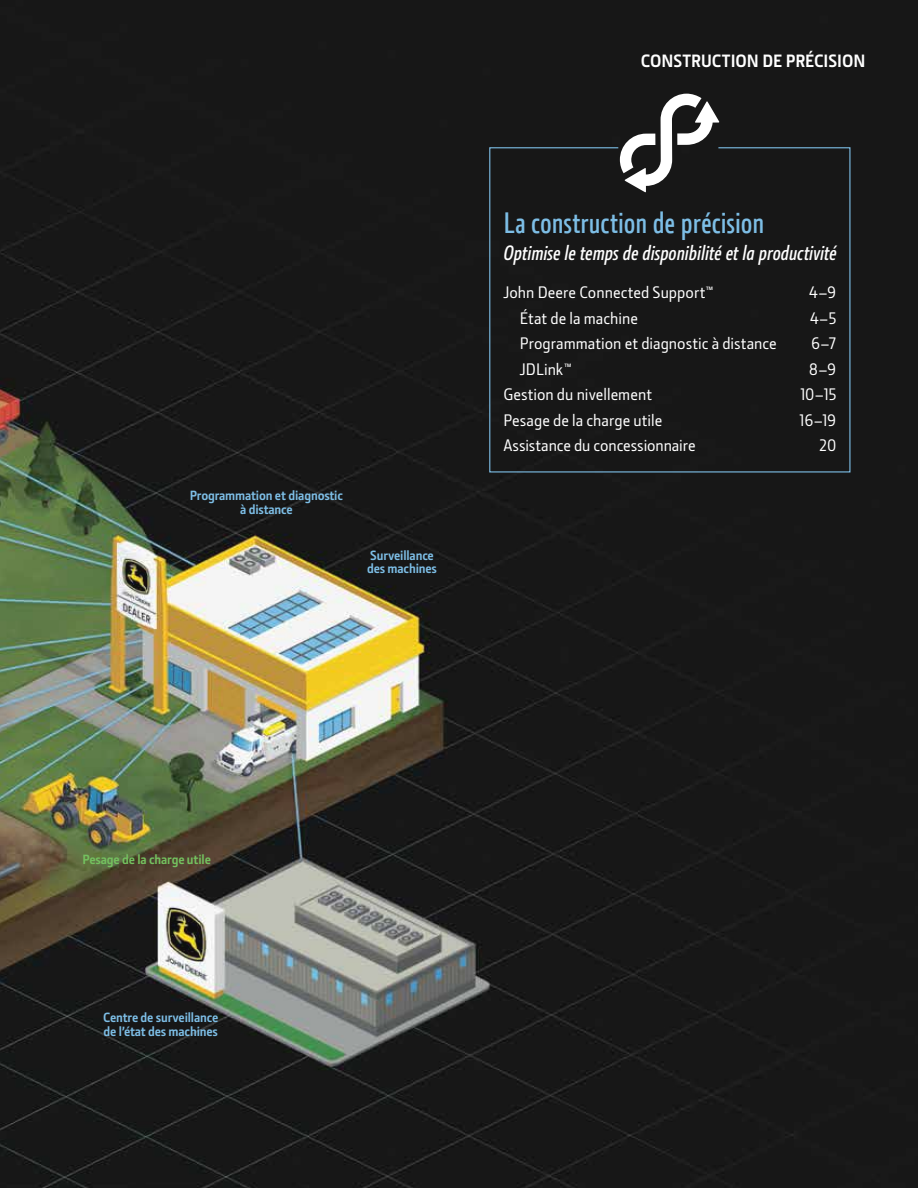
<style>
.page{position:relative;width:918px;height:1188px;background:#fff}
.page>*{position:absolute;margin:0;border:0;box-sizing:border-box;transform-origin:0 0}
.t1{font:600 condensed 30px "JD Sans Pro";letter-spacing:-.005em;color:#7dbee6}
.t2{font:italic 600 condensed 21px "JD Sans Pro";color:#fff}
.t3{font:700 18px "JD Sans Pro";color:#fff}
.t4{font:500 16.5px "JD Sans Pro";color:#fff}
.t5{font:700 13.5px/13.5px "JD Sans Pro";letter-spacing:-.01em;color:#7dbee6}
.t6{font:700 13.5px "JD Sans Pro";letter-spacing:-.01em;color:#74c15f}
</style>
<div class="page">
<img style="left:0;top:0;width:918px;height:1188px">
<svg style="left:620px;top:94px;width:99px;height:53px"></svg>
<div style="left:489px;top:147px;width:362px;height:326px;background:#171717"></div>
<p class="t5" style="left:190px;top:488px;width:155px;text-align:center">Programmation et diagnostic à distance</p>
<p class="t5" style="left:367px;top:548px;width:71px">Surveillance des machines</p>
<p class="t3" style="left:641px;top:49px;width:226px">CONSTRUCTION DE PRÉCISION</p>
<h1 class="t1" style="left:503px;top:204px;width:262px">La construction de précision</h1>
<p class="t2" style="left:503px;top:240px;width:335px">Optimise le temps de disponibilité et la productivité</p>
<p class="t4" style="left:503px;top:282px;width:212px">John Deere Connected Support™</p>
<p class="t4" style="left:809px;top:282px;width:29px">4–9</p>
<p class="t4" style="left:520px;top:307px;width:120px">État de la machine</p>
<p class="t4" style="left:810px;top:307px;width:28px">4–5</p>
<p class="t4" style="left:520px;top:333px;width:259px">Programmation et diagnostic à distance</p>
<p class="t4" style="left:811px;top:333px;width:27px">6–7</p>
<p class="t4" style="left:520px;top:358px;width:54px">JDLink™</p>
<p class="t4" style="left:809px;top:358px;width:29px">8–9</p>
<p class="t4" style="left:503px;top:383px;width:150px">Gestion du nivellement</p>
<p class="t4" style="left:800px;top:383px;width:37px">10–15</p>
<p class="t4" style="left:503px;top:409px;width:161px">Pesage de la charge utile</p>
<p class="t4" style="left:800px;top:409px;width:38px">16–19</p>
<p class="t4" style="left:503px;top:434px;width:194px">Assistance du concessionnaire</p>
<p class="t4" style="left:819px;top:434px;width:19px">20</p>
<p class="t6" style="left:82px;top:851px;width:130px">Pesage de la charge utile</p>
<p class="t5" style="left:103px;top:1010px;width:116px">Centre de surveillance de l’état des machines</p>
</div>
